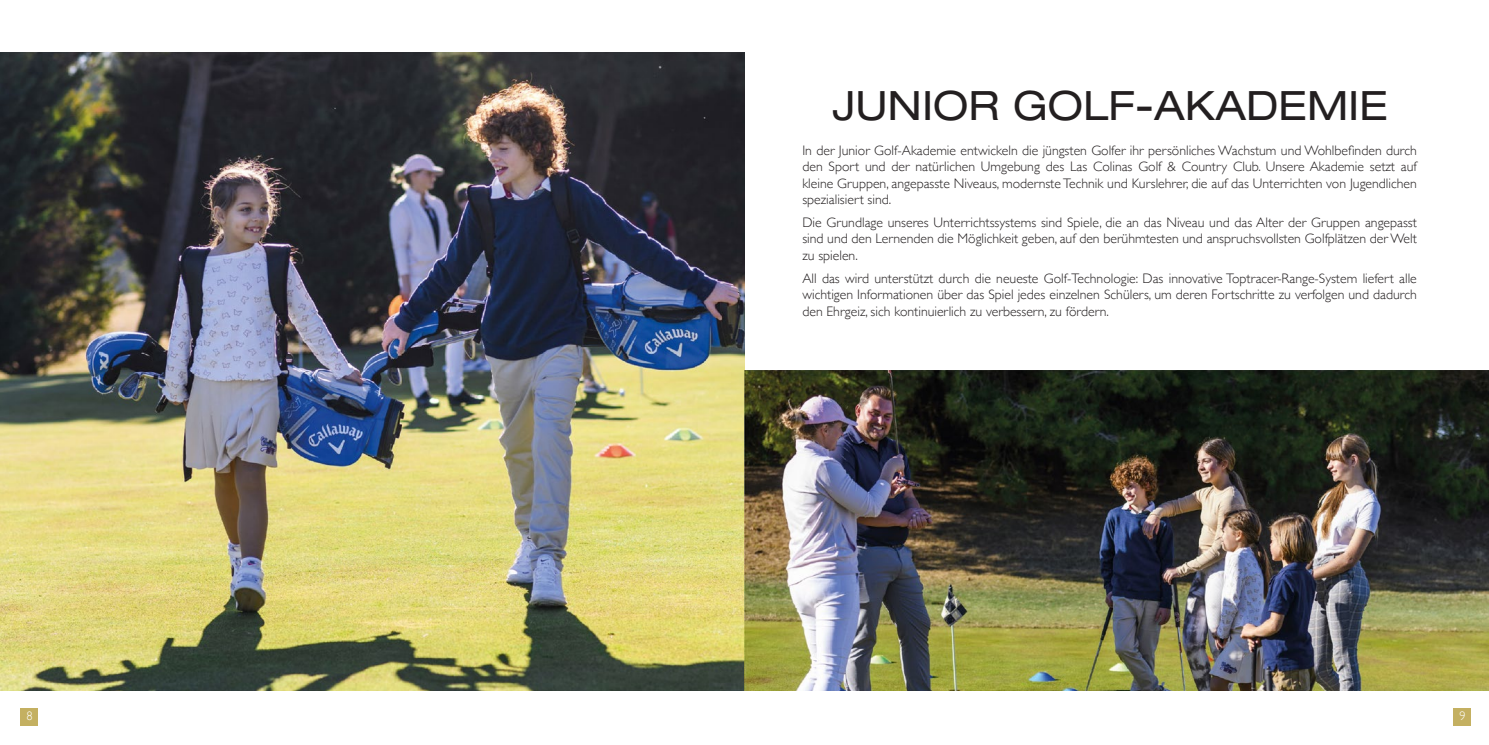
<style>
.page{position:relative;width:1489px;height:745px;background:#fff}
.page>*{position:absolute;margin:0;border:0;box-sizing:border-box;transform-origin:0 0}
.t1{font:expanded 40.38px "Helvetica Neue LT Std";color:#231f20}
.t2{font:300 13.75px/16.2px "Gill Sans";color:#231f20;text-align:justify}
.t3{font:300 12.5px "Gill Sans";color:#fff}
</style>
<div class="page">
<div style="left:21px;top:707px;width:17px;height:18px;background:#c4b061"></div>
<div style="left:1453px;top:707px;width:17px;height:18px;background:#c4b061"></div>
<img style="left:0;top:52px;width:744px;height:638px">
<img style="left:744px;top:370px;width:744px;height:320px">
<p class="t1" style="left:832px;top:81px;width:557px">JUNIOR GOLF-AKADEMIE</p>
<p class="t2" style="left:802px;top:142px;width:616px">In der Junior Golf-Akademie entwickeln die jüngsten Golfer ihr persönliches Wachstum und Wohlbefinden durch den Sport und der natürlichen Umgebung des Las Colinas Golf &amp; Country Club. Unsere Akademie setzt auf kleine Gruppen, angepasste Niveaus, modernste Technik und Kurslehrer, die auf das Unterrichten von Jugendlichen spezialisiert sind.</p>
<p class="t2" style="left:802px;top:214px;width:616px">Die Grundlage unseres Unterrichtssystems sind Spiele, die an das Niveau und das Alter der Gruppen angepasst sind und den Lernenden die Möglichkeit geben, auf den berühmtesten und anspruchsvollsten Golfplätzen der Welt zu spielen.</p>
<p class="t2" style="left:802px;top:269px;width:616px">All das wird unterstützt durch die neueste Golf-Technologie: Das innovative Toptracer-Range-System liefert alle wichtigen Informationen über das Spiel jedes einzelnen Schülers, um deren Fortschritte zu verfolgen und dadurch den Ehrgeiz, sich kontinuierlich zu verbessern, zu fördern.</p>
<p class="t3" style="left:27px;top:705px;width:8px">8</p>
<p class="t3" style="left:1459px;top:705px;width:8px">9</p>
</div>
